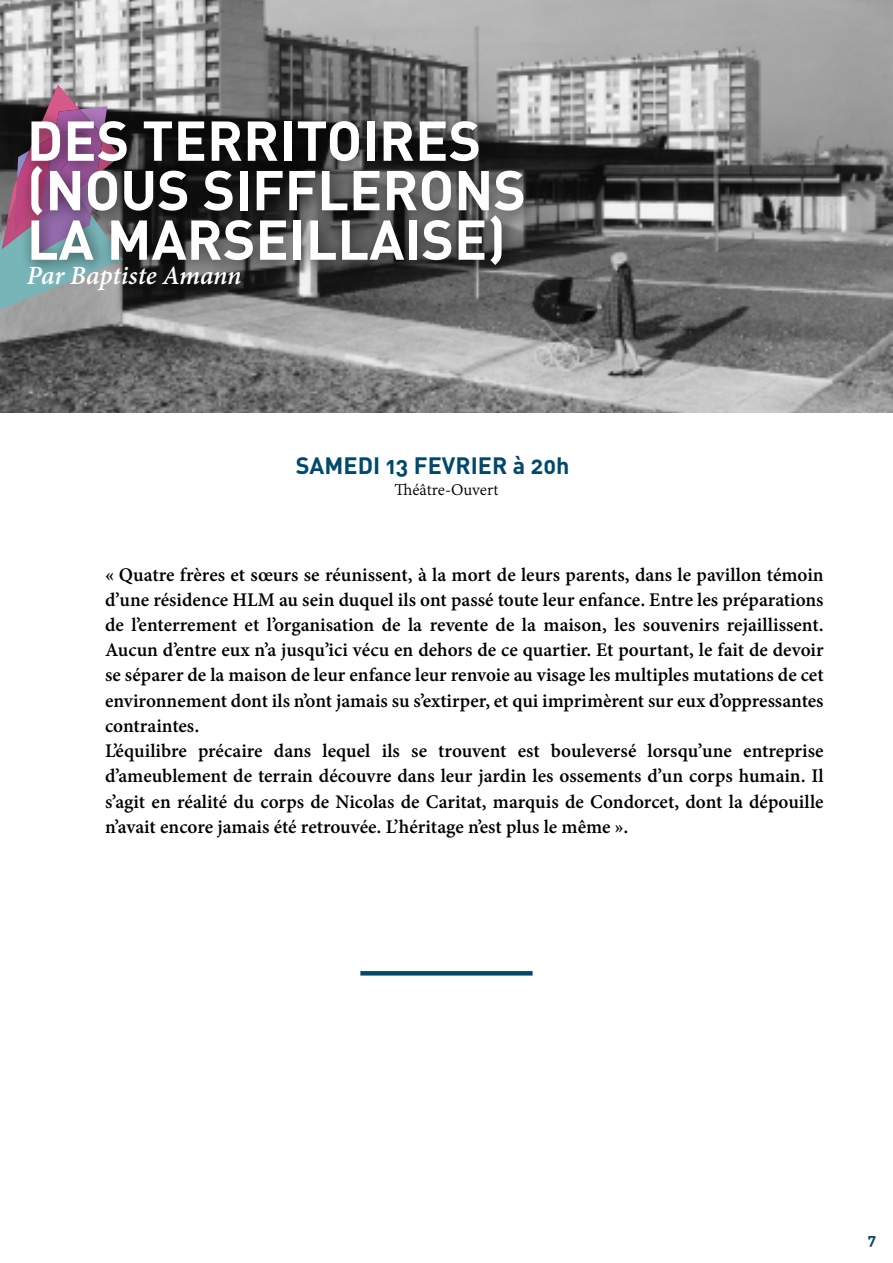
<style>
.page{position:relative;width:893px;height:1263px;background:#fff}
.page>*{position:absolute;margin:0;border:0;box-sizing:border-box;transform-origin:0 0}
.t1{font:55.2px/49.5px "DIN Bold Alternate";color:#fff}
.t2{font:italic 700 28.5px "Adobe Devanagari";letter-spacing:-.01em;color:#fff}
.t3{font:23.4px "DIN Bold Alternate";color:#00496c}
.t4{font:700 21px/25.2px "Adobe Devanagari";color:#000}
.t5{font:18px "Adobe Devanagari";color:#000}
.t6{font:15px "DIN Bold Alternate";color:#00496c}
</style>
<div class="page">
<img style="left:0;top:0;width:893px;height:412px">
<svg style="left:0;top:85px;width:123px;height:235px;background:#8b898f"></svg>
<div style="left:20px;top:110px;width:520px;height:170px;background:#000;opacity:.55"></div>
<svg style="left:360px;top:971px;width:173px;height:4px"></svg>
<h1 class="t1" style="left:27px;top:114px;width:501px">DES TERRITOIRES (NOUS SIFFLERONS<br>LA MARSEILLAISE)</h1>
<h2 class="t2" style="left:27px;top:260px;width:216px">Par Baptiste Amann</h2>
<p class="t3" style="left:296px;top:450px;width:275px">SAMEDI 13 FEVRIER à 20h</p>
<p class="t5" style="left:394px;top:480px;width:105px">Théâtre-Ouvert</p>
<p class="t4" style="left:105px;top:564px;width:720px">« Quatre frères et sœurs se réunissent, à la mort de leurs parents, dans le pavillon témoin d’une résidence HLM au sein duquel ils ont passé toute leur enfance. Entre les préparations de l’enterrement et l’organisation de la revente de la maison, les souvenirs rejaillissent.<br>Aucun d’entre eux n’a jusqu’ici vécu en dehors de ce quartier. Et pourtant, le fait de devoir se séparer de la maison de leur enfance leur renvoie au visage les multiples mutations de cet environnement dont ils n’ont jamais su s’extirper, et qui imprimèrent sur eux d’oppressantes contraintes.<br>L’équilibre précaire dans lequel ils se trouvent est bouleversé lorsqu’une entreprise d’ameublement de terrain découvre dans leur jardin les ossements d’un corps humain. Il s’agit en réalité du corps de Nicolas de Caritat, marquis de Condorcet, dont la dépouille n’avait encore jamais été retrouvée. L’héritage n’est plus le même ».</p>
<p class="t6" style="left:868px;top:1230px;width:10px">7</p>
</div>
